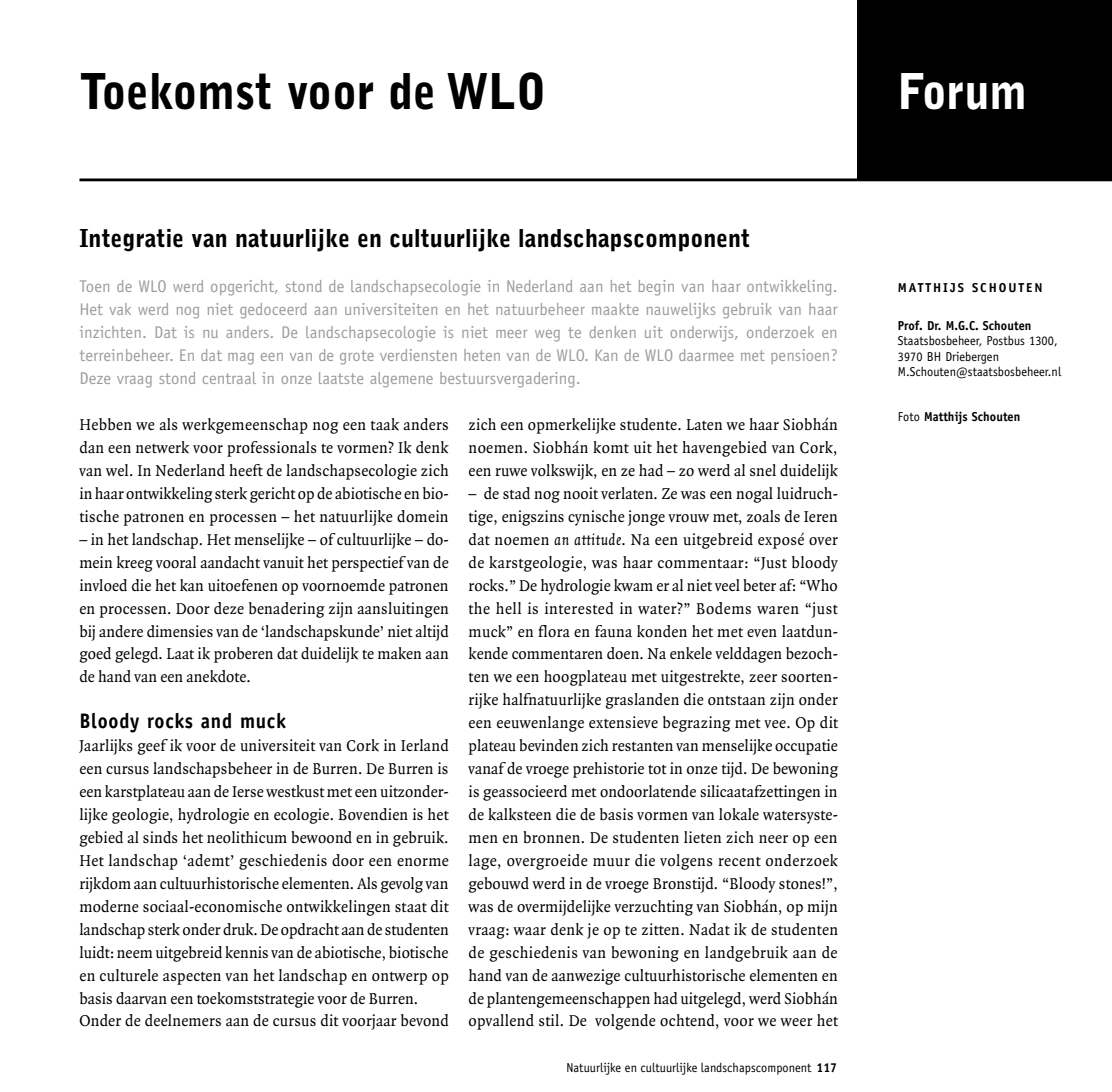
<style>
.page{position:relative;width:1112px;height:1092px;background:#fff}
.page>*{position:absolute;margin:0;border:0;box-sizing:border-box;transform-origin:0 0}
.t1{font:900 49px "Bell Gothic";color:#000;scale:.92 1}
.t2{font:900 49px "Bell Gothic";color:#fff;scale:.92 1}
.t3{font:900 24.5px "Bell Gothic";letter-spacing:.005em;color:#000;scale:.95 1}
.t4{font:700 21px "Officina Sans";letter-spacing:.04em;color:#000;scale:.92 1}
.t5{font:16.97px/22.9px "Officina Sans";letter-spacing:.005em;color:#9c9d9f;text-align:justify}
.t6{font:16.8px/22.9px "Quadraat";letter-spacing:.01em;color:#000;text-align:justify;scale:.95 1}
.t7{font:12.95px/15px "Officina Sans";letter-spacing:.005em;color:#000;scale:.95 1}
.t8{font:700 12.95px "Officina Sans";letter-spacing:.005em;color:#000;scale:.95 1}
.t9{font:700 12.95px "Officina Sans";letter-spacing:.15em;color:#000}
.t10{font:700 12.95px "Officina Sans";letter-spacing:.005em;color:#000}
.s1{font-style:italic}
.s2{font-weight:700}
.s3{font-weight:400}
</style>
<div class="page">
<div style="left:857px;top:0;width:254px;height:179px;background:#000"></div>
<hr style="left:79px;top:178px;width:1032px;height:3px;background:#000">
<h1 class="t1" style="left:79px;top:63px;width:509px">Toekomst voor de WLO</h1>
<h2 class="t3" style="left:79px;top:223px;width:707px">Integratie van natuurlijke en cultuurlijke landschapscomponent</h2>
<p class="t5" style="left:79px;top:275px;width:759px">Toen de WLO werd opgericht, stond de landschapsecologie in Nederland aan het begin van haar ontwikkeling.<br>Het vak werd nog niet gedoceerd aan universiteiten en het natuurbeheer maakte nauwelijks gebruik van haar inzichten. Dat is nu anders. De landschapsecologie is niet meer weg te denken uit onderwijs, onderzoek en terreinbeheer. En dat mag een van de grote verdiensten heten van de WLO. Kan de WLO daarmee met pensioen?<br>Deze vraag stond centraal in onze laatste algemene bestuursvergadering.</p>
<p class="t6" style="left:79px;top:413px;width:390px">Hebben we als werkgemeenschap nog een taak anders dan een netwerk voor professionals te vormen? Ik denk van wel. In Nederland heeft de landschapsecologie zich in haar ontwikkeling sterk gericht op de abiotische en bio&shy;tische patronen en processen – het natuurlijke domein</p>
<p class="t6" style="left:79px;top:528px;width:390px">– in het landschap. Het menselijke – of cultuurlijke – do&shy;mein kreeg vooral aandacht vanuit het perspectief van de invloed die het kan uitoefenen op voornoemde patronen en processen. Door deze benadering zijn aansluitingen bij andere dimensies van de ‘landschapskunde’ niet altijd goed gelegd. Laat ik proberen dat duidelijk te maken aan de hand van een anekdote.</p>
<p class="t4" style="left:79px;top:708px;width:226px">Bloody rocks and muck</p>
<p class="t6" style="left:79px;top:734px;width:390px;text-align:left">Jaarlijks geef ik voor de universiteit van Cork in Ierland een cursus landschapsbeheer in de Burren. De Burren is een karstplateau aan de Ierse westkust met een uitzonder&shy;lijke geologie, hydrologie en ecologie. Bovendien is het gebied al sinds het neolithicum bewoond en in gebruik.<br>Het landschap ‘ademt’ geschiedenis door een enorme rijkdom aan cultuurhistorische elementen. Als gevolg van moderne sociaal-economische ontwikkelingen staat dit landschap sterk onder druk. De opdracht aan de studenten luidt: neem uitgebreid kennis van de abiotische, biotische en culturele aspecten van het landschap en ontwerp op basis daarvan een toekomststrategie voor de Burren.<br>Onder de deelnemers aan de cursus dit voorjaar bevond</p>
<p class="t6" style="left:468px;top:413px;width:390px">zich een opmerkelijke studente. Laten we haar Siobhán noemen. Siobhán komt uit het havengebied van Cork, een ruwe volkswijk, en ze had – zo werd al snel duidelijk</p>
<p class="t6" style="left:468px;top:482px;width:390px">– de stad nog nooit verlaten. Ze was een nogal luidruch&shy;tige, enigszins cynische jonge vrouw met, zoals de Ieren dat noemen <span class="s1">an attitude</span>. Na een uitgebreid exposé over de karstgeologie, was haar commentaar: “Just bloody rocks.” De hydrologie kwam er al niet veel beter af: “Who the hell is interested in water?” Bodems waren “just muck” en flora en fauna konden het met even laatdun&shy;kende commentaren doen. Na enkele velddagen bezoch&shy;ten we een hoogplateau met uitgestrekte, zeer soorten&shy;rijke halfnatuurlijke graslanden die ontstaan zijn onder een eeuwenlange extensieve begrazing met vee. Op dit plateau bevinden zich restanten van menselijke occupatie vanaf de vroege prehistorie tot in onze tijd. De bewoning is geassocieerd met ondoorlatende silicaatafzettingen in de kalksteen die de basis vormen van lokale watersyste&shy;men en bronnen. De studenten lieten zich neer op een lage, overgroeide muur die volgens recent onderzoek gebouwd werd in de vroege Bronstijd. “Bloody stones!”, was de overmijdelijke verzuchting van Siobhán, op mijn vraag: waar denk je op te zitten. Nadat ik de studenten de geschiedenis van bewoning en landgebruik aan de hand van de aanwezige cultuurhistorische elementen en de plantengemeenschappen had uitgelegd, werd Siobhán opvallend stil. De volgende ochtend, voor we weer het</p>
<p class="t7" style="left:566px;top:1060px;width:286px">Natuurlijke en cultuurlijke landschapscomponent <span class="s2">117</span></p>
<h1 class="t2" style="left:897px;top:63px;width:142px">Forum</h1>
<p class="t9" style="left:897px;top:280px;width:101px">MATTHI JS SCHOU</p>
<p class="t10" style="left:1018px;top:280px;width:26px">TEN</p>
<p class="t8" style="left:897px;top:318px;width:142px">Prof. Dr. M.G.C. Schouten</p>
<p class="t7" style="left:897px;top:333px;width:173px">Staatsbosbeheer, Postbus 1300,<br>3970 BH Driebergen<br>M.Schouten@staatsbosbeheer.nl</p>
<p class="t8" style="left:897px;top:408px;width:130px"><span class="s3">Foto</span> Matthijs Schouten</p>
</div>
